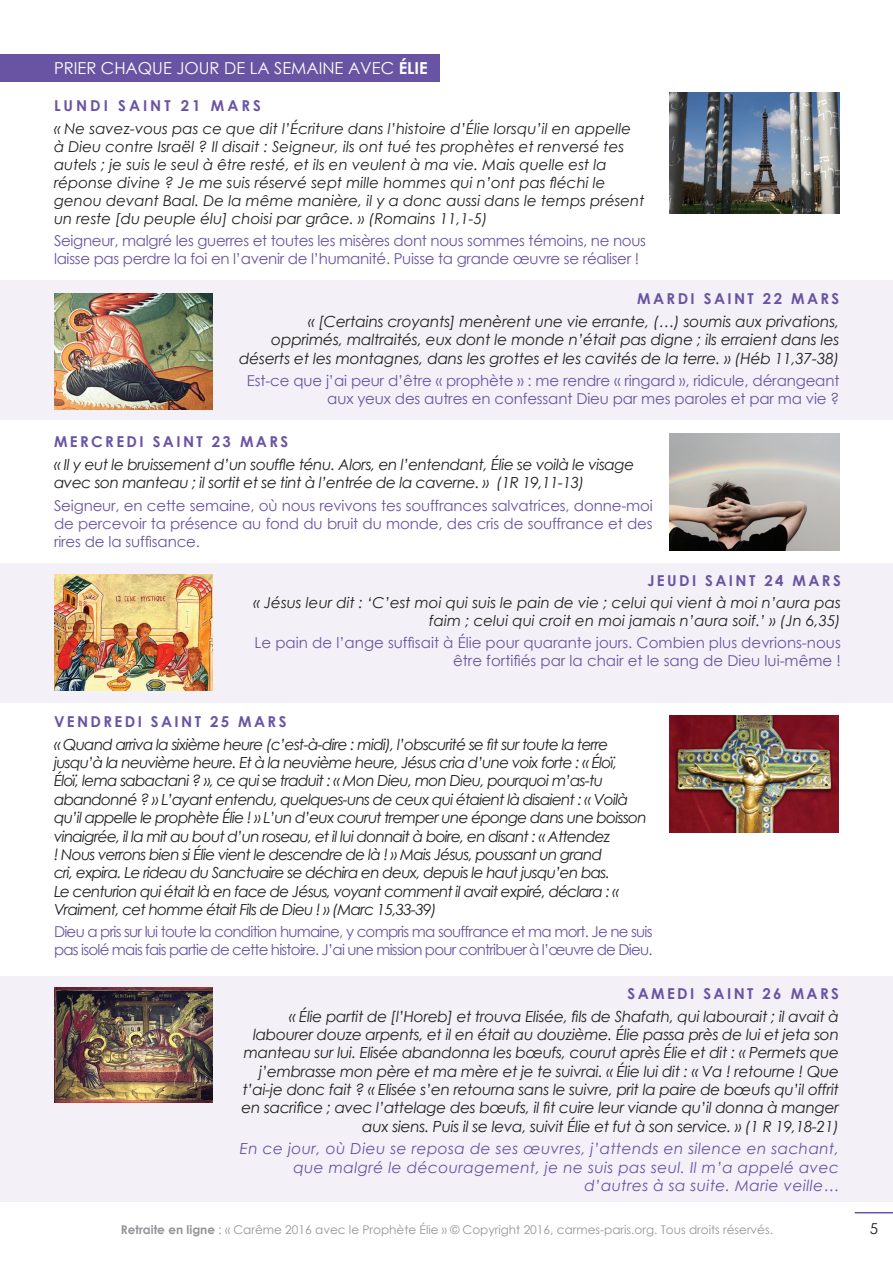
<style>
.page{position:relative;width:893px;height:1263px;background:#fff}
.page>*{position:absolute;margin:0;border:0;box-sizing:border-box;transform-origin:0 0}
.t1{font:16.5px "Century Gothic";color:#fff}
.t2{font:italic 15.3px/18.3px "Century Gothic";letter-spacing:-.05em;color:#231f20}
.t3{font:italic 15.3px/18.3px "Century Gothic";letter-spacing:-.03em;color:#231f20}
.t4{font:italic 15.3px/18.3px "Century Gothic";letter-spacing:-.01em;color:#231f20;text-align:right}
.t5{font:italic 15.3px/18.3px "Century Gothic";letter-spacing:.025em;color:#6954a3;text-align:right}
.t6{font:italic 15px/18px "Century Gothic";color:#231f20}
.t7{font:15px/18px "Century Gothic";letter-spacing:-.02em;color:#6954a3}
.t8{font:15px/18px "Century Gothic";letter-spacing:-.05em;color:#6954a3}
.t9{font:15px/18px "Century Gothic";color:#6954a3;text-align:right}
.t10{font:700 15px "Century Gothic";letter-spacing:.16em;color:#6954a3}
.t11{font:700 15px "Century Gothic";letter-spacing:.2em;color:#6954a3}
.t12{font:15px "Century Gothic";color:#231f20}
.t13{font:12px "Century Gothic";color:#939598}
.s1{font-weight:700}
</style>
<div class="page">
<div style="left:0;top:280px;width:893px;height:140px;background:#f3f1f7"></div>
<div style="left:0;top:54px;width:439px;height:28px;background:#6954a3"></div>
<img style="left:669px;top:92px;width:170px;height:121px">
<img style="left:54px;top:293px;width:158px;height:116px">
<img style="left:669px;top:434px;width:170px;height:116px">
<div style="left:0;top:563px;width:893px;height:139px;background:#f3f1f7"></div>
<img style="left:54px;top:574px;width:158px;height:116px">
<img style="left:670px;top:716px;width:169px;height:116px">
<div style="left:0;top:976px;width:893px;height:225px;background:#f3f1f7"></div>
<img style="left:54px;top:988px;width:158px;height:115px">
<hr style="left:855px;top:1212px;width:38px;height:1px;background:#6954a3">
<p class="t1" style="left:54px;top:57px;width:61px">Prier chaq</p>
<p class="t1" style="left:152px;top:57px;width:134px">ue jour de la sema</p>
<p class="t1" style="left:319px;top:57px;width:108px">ine avec <span class="s1">ÉLIE</span></p>
<p class="t11" style="left:54px;top:94px;width:208px">LUND I SAIN T 21 MAR S</p>
<p class="t6" style="left:54px;top:119px;width:592px">« Ne savez-vous pas ce que dit l’Écriture dans l’histoire d’Élie lorsqu’il en appelle à Dieu contre Israël ? Il disait : Seigneur, ils ont tué tes prophètes et renversé tes autels ; je suis le seul à être resté, et ils en veulent à ma vie. Mais quelle est la réponse divine ? Je me suis réservé sept mille hommes qui n’ont pas fléchi le genou devant Baal. De la même manière, il y a donc aussi dans le temps présent un reste [du peuple élu] choisi par grâce. » (Romains 11,1-5)</p>
<p class="t7" style="left:54px;top:231px;width:594px">Seigneur, malgré les guerres et toutes les misères dont nous sommes témoins, ne nous laisse pas perdre la foi en l’avenir de l’humanité. Puisse ta grande œuvre se réaliser !</p>
<p class="t10" style="left:637px;top:288px;width:29px">MARD</p>
<p class="t10" style="left:691px;top:288px;width:149px">I SAIN T 22 MARS</p>
<p class="t4" style="left:239px;top:312px;width:602px">« [Certains croyants] menèrent une vie errante, (…) soumis aux privations, opprimés, maltraités, eux dont le monde n’était pas digne ; ils erraient dans les déserts et les montagnes, dans les grottes et les cavités de la terre. » (Héb 11,37-38)</p>
<p class="t7" style="left:247px;top:371px;width:594px;text-align:right">Est-ce que j’ai peur d’être « prophète » : me rendre « ringard », ridicule, dérangeant aux yeux des autres en confessant Dieu par mes paroles et par ma vie ?</p>
<p class="t10" style="left:54px;top:431px;width:63px">MER CRED</p>
<p class="t10" style="left:140px;top:431px;width:149px">I SAIN T 23 MARS</p>
<p class="t3" style="left:54px;top:455px;width:582px">« Il y eut le bruissement d’un souffle ténu. Alors, en l’entendant, Élie se voilà le visage avec son manteau ; il sortit et se tint à l’entrée de la caverne. » (1R 19,11-13)</p>
<p class="t7" style="left:54px;top:496px;width:600px;text-align:justify">Seigneur, en cette semaine, où nous revivons tes souffrances salvatrices, donne-moi de percevoir ta présence au fond du bruit du monde, des cris de souffrance et des rires de la suffisance.</p>
<p class="t10" style="left:647px;top:569px;width:194px">JE UD I SAIN T 24 MARS</p>
<p class="t6" style="left:253px;top:593px;width:589px;text-align:right">« Jésus leur dit : ‘C’est moi qui suis le pain de vie ; celui qui vient à moi n’aura pas faim ; celui qui croit en moi jamais n’aura soif.’ » (Jn 6,35)</p>
<p class="t9" style="left:255px;top:633px;width:588px">Le pain de l’ange suffisait à Élie pour quarante jours. Combien plus devrions-nous être fortifiés par la chair et le sang de Dieu lui-même !</p>
<p class="t10" style="left:54px;top:710px;width:49px">VE NDRED</p>
<p class="t10" style="left:138px;top:710px;width:149px">I SAIN T 25 MARS</p>
<p class="t2" style="left:54px;top:735px;width:594px">« Quand arriva la sixième heure (c’est-à-dire : midi), l’obscurité se fit sur toute la terre jusqu’à la neuvième heure. Et à la neuvième heure, Jésus cria d’une voix forte : « Éloï,<br>Éloï, lema sabactani ? », ce qui se traduit : « Mon Dieu, mon Dieu, pourquoi m’as-tu abandonné ? » L’ayant entendu, quelques-uns de ceux qui étaient là disaient : « Voilà qu’il appelle le prophète Élie ! » L’un d’eux courut tremper une éponge dans une boisson vinaigrée, il la mit au bout d’un roseau, et il lui donnait à boire, en disant : « Attendez<br>! Nous verrons bien si Élie vient le descendre de là ! » Mais Jésus, poussant un grand<br>cri, expira. Le rideau du Sanctuaire se déchira en deux, depuis le haut jusqu’en bas.<br>Le centurion qui était là en face de Jésus, voyant comment il avait expiré, déclara : « Vraiment, cet homme était Fils de Dieu ! » (Marc 15,33-39)</p>
<p class="t8" style="left:54px;top:922px;width:600px">Dieu a pris sur lui toute la condition humaine, y compris ma souffrance et ma mort. Je ne suis pas isolé mais fais partie de cette histoire. J’ai une mission pour contribuer à l’œuvre de Dieu.</p>
<p class="t10" style="left:627px;top:982px;width:13px">SAMED</p>
<p class="t10" style="left:690px;top:982px;width:149px">I SAIN T 26 MARS</p>
<p class="t3" style="left:242px;top:1006px;width:599px;text-align:right">« Élie partit de [l’Horeb] et trouva Elisée, fils de Shafath, qui labourait ; il avait à labourer douze arpents, et il en était au douzième. Élie passa près de lui et jeta son manteau sur lui. Elisée abandonna les bœufs, courut après Élie et dit : « Permets que j’embrasse mon père et ma mère et je te suivrai. « Élie lui dit : « Va ! retourne ! Que t’ai-je donc fait ? « Elisée s’en retourna sans le suivre, prit la paire de bœufs qu’il offrit en sacrifice ; avec l’attelage des bœufs, il fit cuire leur viande qu’il donna à manger aux siens. Puis il se leva, suivit Élie et fut à son service. » (1 R 19,18-21)</p>
<p class="t5" style="left:240px;top:1139px;width:601px">En ce jour, où Dieu se reposa de ses œuvres, j’attends en silence en sachant, que malgré le découragement, je ne suis pas seul. Il m’a appelé avec d’autres à sa suite. Marie veille…</p>
<p class="t13" style="left:121px;top:1221px;width:654px"><span class="s1">RETRAITE EN LIGNE</span> : « Carême 2016 avec le Prophète Élie » © Copyright 2016, carmes-paris.org. Tous droits réservés.</p>
<p class="t12" style="left:870px;top:1218px;width:10px">5</p>
</div>
